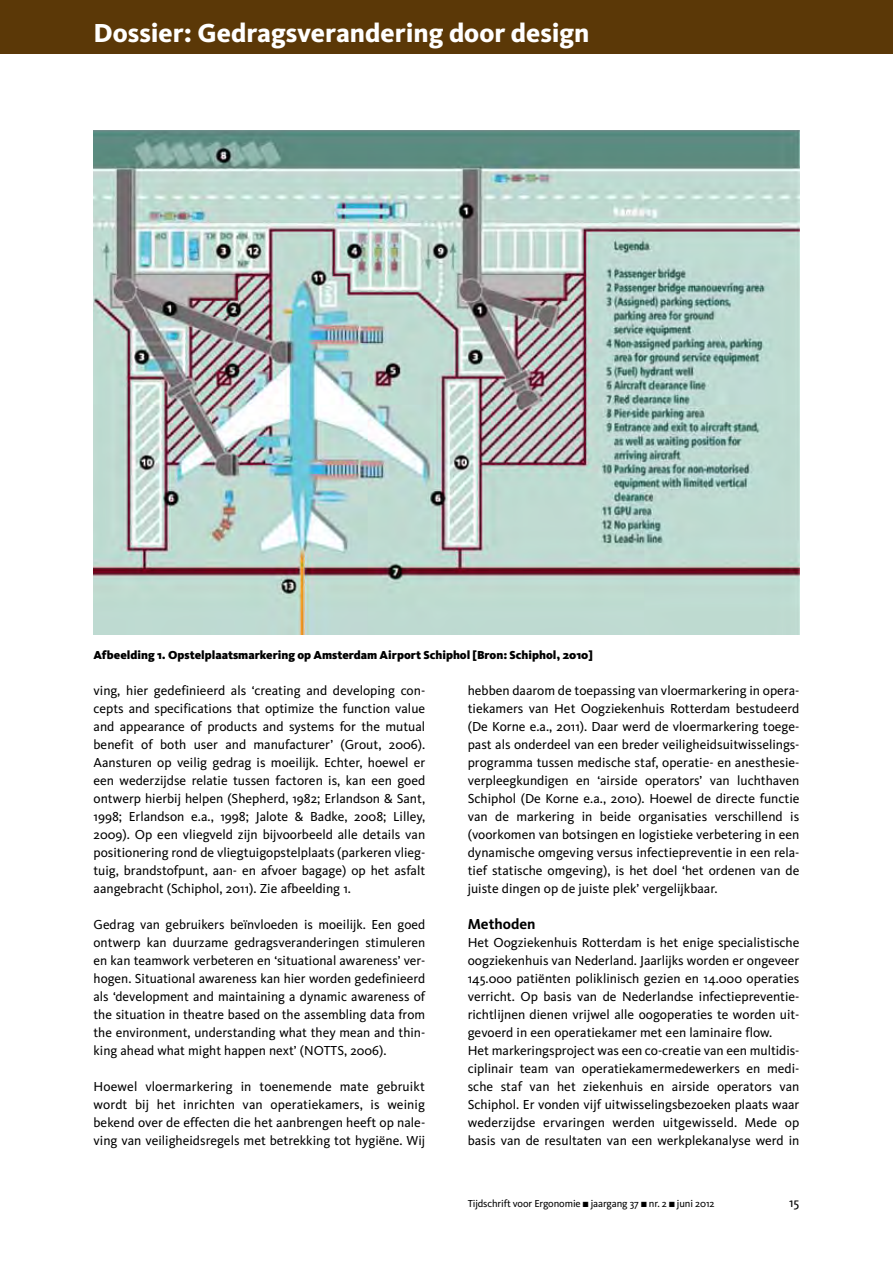
<style>
.page{position:relative;width:893px;height:1263px;background:#fff}
.page>*{position:absolute;margin:0;border:0;box-sizing:border-box;transform-origin:0 0}
.t1{font:800 27px "Kievit OT";color:#fff}
.t2{font:700 15px "Kievit OT";color:#000}
.t3{font:13.5px/18px "Kievit OT";color:#000;text-align:justify}
.t4{font:900 12px "Kievit OT";color:#000}
.t5{font:10.5px "Kievit OT";letter-spacing:-.01em;color:#000}
</style>
<div class="page">
<div style="left:0;top:0;width:893px;height:54px;background:#5b3807"></div>
<img style="left:94px;top:130px;width:705px;height:504px">
<p class="t1" style="left:94px;top:16px;width:497px">Dossier: Gedragsverandering door design</p>
<p class="t4" style="left:94px;top:648px;width:501px">Afbeelding 1. Opstelplaatsmarkering op Amsterdam Airport Schiphol [Bron: Schiphol, 2010]</p>
<p class="t3" style="left:94px;top:681px;width:333px">ving, hier gedefinieerd als ‘creating and developing con&shy;cepts and specifications that optimize the function value and appearance of products and systems for the mutual benefit of both user and manufacturer’ (Grout, 2006).<br>Aansturen op veilig gedrag is moeilijk. Echter, hoewel er een wederzijdse relatie tussen factoren is, kan een goed ontwerp hierbij helpen (Shepherd, 1982; Erlandson &amp; Sant, 1998; Erlandson e.a., 1998; Jalote &amp; Badke, 2008; Lilley, 2009). Op een vliegveld zijn bijvoorbeeld alle details van positionering rond de vliegtuigopstelplaats (parkeren vlieg&shy;tuig, brandstofpunt, aan- en afvoer bagage) op het asfalt aangebracht (Schiphol, 2011). Zie afbeelding 1.</p>
<p class="t3" style="left:94px;top:915px;width:333px">Gedrag van gebruikers beïnvloeden is moeilijk. Een goed ontwerp kan duurzame gedragsveranderingen stimuleren en kan teamwork verbeteren en ‘situational awareness’ ver&shy;hogen. Situational awareness kan hier worden gedefinieerd als ‘development and maintaining a dynamic awareness of the situation in theatre based on the assembling data from the environment, understanding what they mean and thin&shy;king ahead what might happen next’ (NOTTS, 2006).</p>
<p class="t3" style="left:94px;top:1077px;width:333px">Hoewel vloermarkering in toenemende mate gebruikt wordt bij het inrichten van operatiekamers, is weinig bekend over de effecten die het aanbrengen heeft op nale&shy;ving van veiligheidsregels met betrekking tot hygiëne. Wij</p>
<p class="t3" style="left:468px;top:681px;width:333px">hebben daarom de toepassing van vloermarkering in opera&shy;tiekamers van Het Oogziekenhuis Rotterdam bestudeerd (De Korne e.a., 2011). Daar werd de vloermarkering toege&shy;past als onderdeel van een breder veiligheidsuitwisselings&shy;programma tussen medische staf, operatie- en anesthesie&shy;verpleegkundigen en ‘airside operators’ van luchthaven Schiphol (De Korne e.a., 2010). Hoewel de directe functie van de markering in beide organisaties verschillend is (voorkomen van botsingen en logistieke verbetering in een dynamische omgeving versus infectiepreventie in een rela&shy;tief statische omgeving), is het doel ‘het ordenen van de juiste dingen op de juiste plek’ vergelijkbaar.</p>
<p class="t2" style="left:468px;top:915px;width:69px">Methoden</p>
<p class="t3" style="left:468px;top:933px;width:333px;text-align:left">Het Oogziekenhuis Rotterdam is het enige specialistische oogziekenhuis van Nederland. Jaarlijks worden er ongeveer 145.000 patiënten poliklinisch gezien en 14.000 operaties verricht. Op basis van de Nederlandse infectiepreventie&shy;richtlijnen dienen vrijwel alle oogoperaties te worden uit&shy;gevoerd in een operatiekamer met een laminaire flow.<br>Het markeringsproject was een co-creatie van een multidis&shy;ciplinair team van operatiekamermedewerkers en medi&shy;sche staf van het ziekenhuis en airside operators van Schiphol. Er vonden vijf uitwisselingsbezoeken plaats waar wederzijdse ervaringen werden uitgewisseld. Mede op basis van de resultaten van een werkplekanalyse werd in</p>
<p class="t5" style="left:468px;top:1197px;width:248px">Tijdschrift voor Ergonomie ■ jaargang 37 ■ nr. 2 ■ juni 2012</p>
<p class="t3" style="left:789px;top:1193px;width:12px">15</p>
</div>
